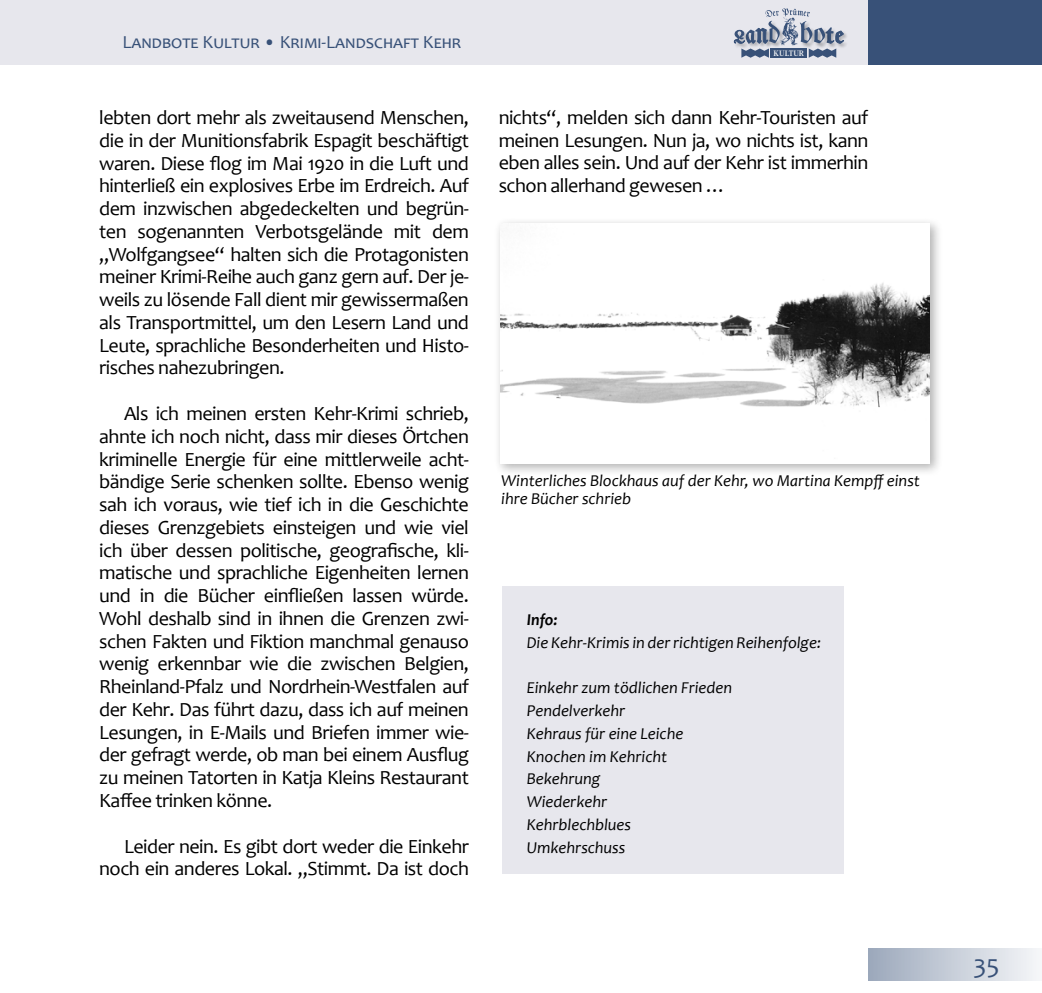
<style>
.page{position:relative;width:1042px;height:993px;background:#fff}
.page>*{position:absolute;margin:0;border:0;box-sizing:border-box;transform-origin:0 0}
.t1{font:26.6px "Candara";color:#385178}
.t2{font:20.12px/22.8px "Candara";letter-spacing:-.025em;color:#000;text-align:justify}
.t3{font:18.38px "Candara";color:#385178}
.t4{font:italic 16.62px/22.8px "Candara";color:#000}
.t5{font:italic 700 16.62px "Candara";color:#000;scale:.96 1}
.t6{font:600 8.22px "Corporate A";color:#fff}
</style>
<div class="page">
<div style="left:868px;top:947px;width:174px;height:33px;background:linear-gradient(to right,#9ba8bb,#f6f7f9)"></div>
<div style="left:0;top:0;width:1042px;height:64px;background:#e7e7ed"></div>
<div style="left:868px;top:0;width:174px;height:64px;background:#385178"></div>
<div style="left:835px;top:31px;width:14px;height:18px;background:#000;opacity:.3"></div>
<svg style="left:734px;top:8px;width:110px;height:50px"></svg>
<div style="left:494px;top:217px;width:448px;height:259px;background:#000;opacity:.3"></div>
<img style="left:500px;top:223px;width:430px;height:240px">
<div style="left:502px;top:585px;width:341px;height:288px;background:#e7e7ed"></div>
<p class="t3" style="left:122px;top:31px;width:340px">Landbote Kultur • Krimi-Landschaft Kehr</p>
<p class="t2" style="left:99px;top:106px;width:371px">lebten dort mehr als zweitausend Menschen, die in der Munitionsfabrik Espagit beschäftigt waren. Diese flog im Mai 1920 in die Luft und hinterließ ein explosives Erbe im Erdreich. Auf dem inzwischen abgedeckelten und begrün&shy;ten sogenannten Verbotsgelände mit dem „Wolfgangsee“ halten sich die Protagonisten meiner Krimi-Reihe auch ganz gern auf. Der je&shy;weils zu lösende Fall dient mir gewissermaßen als Transportmittel, um den Lesern Land und Leute, sprachliche Besonderheiten und Histo&shy;risches nahezubringen.</p>
<p class="t2" style="left:99px;top:402px;width:371px;text-indent:25px">Als ich meinen ersten Kehr-Krimi schrieb, ahnte ich noch nicht, dass mir dieses Örtchen kriminelle Energie für eine mittlerweile acht&shy;bändige Serie schenken sollte. Ebenso wenig sah ich voraus, wie tief ich in die Geschichte dieses Grenzgebiets einsteigen und wie viel ich über dessen politische, geografische, kli&shy;matische und sprachliche Eigenheiten lernen und in die Bücher einfließen lassen würde.<br>Wohl deshalb sind in ihnen die Grenzen zwi&shy;schen Fakten und Fiktion manchmal genauso wenig erkennbar wie die zwischen Belgien, Rheinland-Pfalz und Nordrhein-Westfalen auf der Kehr. Das führt dazu, dass ich auf meinen Lesungen, in E-Mails und Briefen immer wie&shy;der gefragt werde, ob man bei einem Ausflug zu meinen Tatorten in Katja Kleins Restaurant Kaffee trinken könne.</p>
<p class="t2" style="left:99px;top:834px;width:371px;text-align:right">Leider nein. Es gibt dort weder die Einkehr noch ein anderes Lokal. „Stimmt. Da ist doch</p>
<p class="t6" style="left:773px;top:49px;width:32px">KULTUR</p>
<p class="t2" style="left:499px;top:106px;width:371px">nichts“, melden sich dann Kehr-Touristen auf meinen Lesungen. Nun ja, wo nichts ist, kann eben alles sein. Und auf der Kehr ist immerhin schon allerhand gewesen …</p>
<p class="t4" style="left:501px;top:471px;width:420px;line-height:18.4px">Winterliches Blockhaus auf der Kehr, wo Martina Kempff einst ihre Bücher schrieb</p>
<p class="t5" style="left:527px;top:609px;width:33px">Info:</p>
<p class="t4" style="left:527px;top:631px;width:296px">Die Kehr-Krimis in der richtigen Reihenfolge:</p>
<p class="t4" style="left:527px;top:676px;width:207px">Einkehr zum tödlichen Frieden<br>Pendelverkehr<br>Kehraus für eine Leiche<br>Knochen im Kehricht<br>Bekehrung<br>Wiederkehr<br>Kehrblechblues<br>Umkehrschuss</p>
<h1 class="t1" style="left:973px;top:947px;width:28px">35</h1>
</div>
